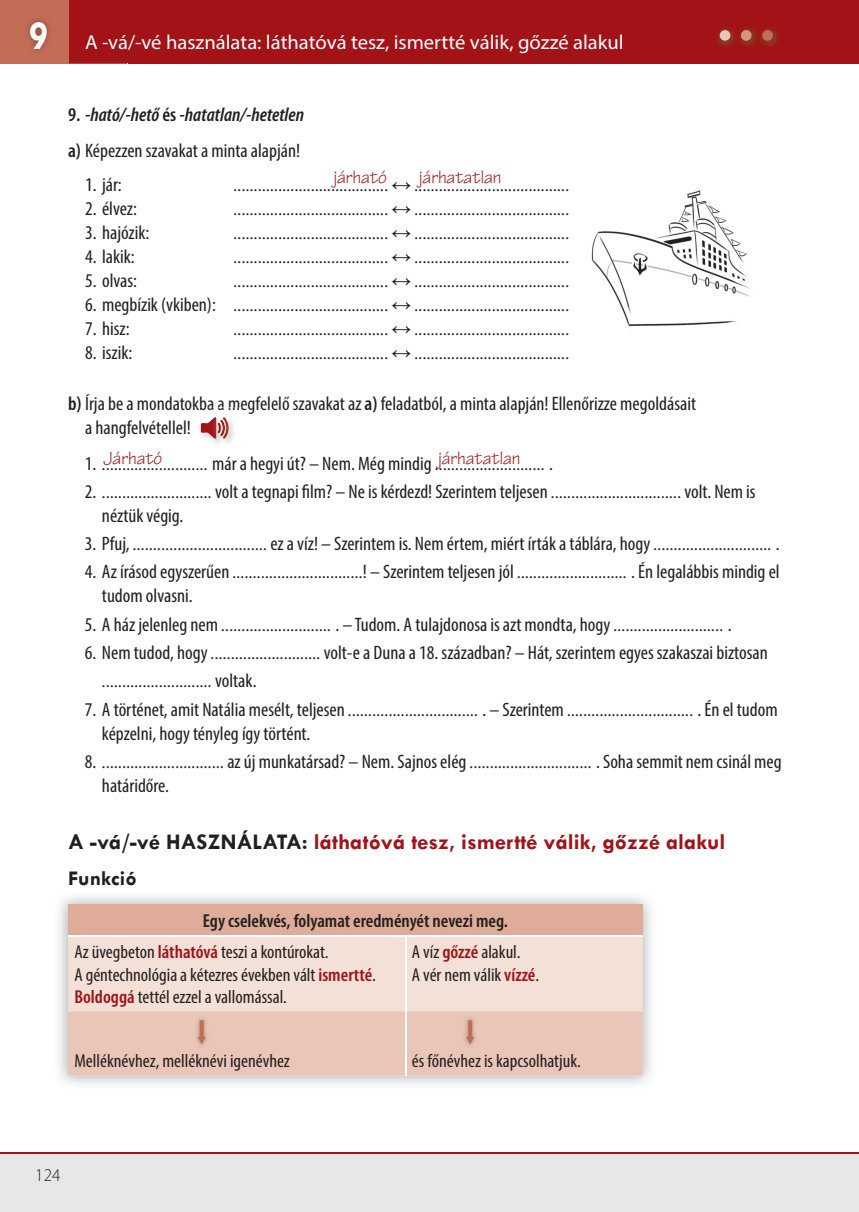
<style>
.page{position:relative;width:859px;height:1212px;background:#fff}
.page>*{position:absolute;margin:0;border:0;box-sizing:border-box;transform-origin:0 0}
.t1{font:700 22.5px "Tw Cen";color:#a21217}
.t2{font:700 21px "Tw Cen";color:#231f20}
.t3{font:20.25px "Myriad Pro";color:#fff}
.t4{font:condensed 19.5px/24px "Myriad Pro";color:#231f20}
.t5{font:italic 600 condensed 19.5px/36px "Myriad Pro";color:#231f20}
.t6{font:condensed 18.75px/22.5px "Myriad Pro";color:#231f20}
.t7{font:600 condensed 18.75px/31px "Myriad Pro";color:#231f20}
.t8{font:18.75px "Tekton Pro";color:#a21217}
.t9{font:300 18px "Myriad Pro";color:#231f20;scale:.95 1}
.t10{font:16.5px "Myriad Pro";color:#231f20}
.s1{font-family:"Tw Cen";font-weight:700;font-size:42px}
.s2{font-style:normal}
.s3{font-weight:400;font-style:normal}
.s4{font-family:"Times New Roman";font-size:19.5px}
.s5{font-stretch:condensed;font-size:19.5px}
.s6{font-weight:600}
.s7{font-stretch:normal;font-size:16.5px}
.s8{color:#231f20}
.s9{font-weight:400}
.s10{color:#a21217}
.s11{font-weight:600;color:#a21217}
</style>
<div class="page">
<div style="left:0;top:1152px;width:858px;height:60px;background:#e6e7e9"></div>
<div style="left:68px;top:0;width:790px;height:64px;background:#a21217"></div>
<div style="left:0;top:0;width:68px;height:64px;background:#c36d56"></div>
<img style="left:747px;top:28px;width:10px;height:18px">
<div style="left:741px;top:30px;width:11px;height:11px;background:#d59580;border-radius:50%"></div>
<img style="left:717px;top:28px;width:30px;height:18px">
<svg style="left:741px;top:30px;width:6px;height:11px"></svg>
<div style="left:720px;top:30px;width:10px;height:11px;background:#e9c6b8;border-radius:50%"></div>
<img style="left:768px;top:28px;width:10px;height:18px">
<img style="left:760px;top:28px;width:8px;height:18px">
<div style="left:762px;top:30px;width:11px;height:11px;background:#c36d56;border-radius:50%"></div>
<hr style="left:0;top:1152px;width:858px;height:2px;background:#a21217">
<img style="left:27px;top:16px;width:100px;height:48px">
<img style="left:86px;top:35px;width:41px;height:18px">
<img style="left:591px;top:190px;width:160px;height:137px">
<svg style="left:201px;top:417px;width:33px;height:26px"></svg>
<div style="left:68px;top:904px;width:575px;height:32px;background:#deac99"></div>
<div style="left:68px;top:937px;width:575px;height:75px;background:#f3e0d7"></div>
<hr style="left:405px;top:936px;width:1px;height:140px;background:#fff">
<hr style="left:68px;top:935px;width:575px;height:1px;background:#fff">
<div style="left:68px;top:1012px;width:575px;height:64px;background:#e9c6b8"></div>
<p class="t3" style="left:29px;top:34px;width:596px"><span class="s1">9</span> A -vá/-vé használata: láthatóvá tesz, ismertté válik, gőzzé alakul</p>
<p class="t5" style="left:68px;top:98px;width:238px"><span class="s2">9.</span> -ható/-hető <span class="s2">és</span> -hatatlan/-hetetlen <span class="s2">a)</span> <span class="s3">Képezzen szavakat a minta alapján!</span></p>
<p class="t8" style="left:333px;top:171px;width:55px">járható</p>
<p class="t8" style="left:419px;top:171px;width:84px">járhatatlan</p>
<p class="t4" style="left:85px;top:174px;width:38px">1. jár:</p>
<p class="t10" style="left:234px;top:179px;width:337px">...................................... <span class="s4">↔</span>......................................</p>
<p class="t4" style="left:85px;top:198px;width:53px">2. élvez:</p>
<p class="t10" style="left:234px;top:203px;width:337px">...................................... <span class="s4">↔</span>......................................</p>
<p class="t4" style="left:85px;top:222px;width:66px">3. hajózik:</p>
<p class="t10" style="left:234px;top:227px;width:337px">...................................... <span class="s4">↔</span>......................................</p>
<p class="t4" style="left:85px;top:246px;width:51px">4. lakik:</p>
<p class="t10" style="left:234px;top:251px;width:337px">...................................... <span class="s4">↔</span>......................................</p>
<p class="t4" style="left:85px;top:270px;width:53px">5. olvas:</p>
<p class="t10" style="left:234px;top:275px;width:337px">...................................... <span class="s4">↔</span>......................................</p>
<p class="t10" style="left:85px;top:299px;width:485px"><span class="s5">6. megbízik (vkiben):</span> ...................................... <span class="s4">↔</span>......................................</p>
<p class="t4" style="left:85px;top:318px;width:46px">7. hisz:</p>
<p class="t10" style="left:234px;top:323px;width:337px">...................................... <span class="s4">↔</span>......................................</p>
<p class="t4" style="left:85px;top:342px;width:49px">8. iszik:</p>
<p class="t10" style="left:234px;top:347px;width:337px">...................................... <span class="s4">↔</span>......................................</p>
<p class="t4" style="left:85px;top:393px;width:612px;text-indent:-17px"><span class="s6">b)</span> Írja be a mondatokba a megfelelő szavakat az <span class="s6">a)</span> feladatból, a minta alapján! Ellenőrizze megoldásait a hangfelvétellel!</p>
<p class="t8" style="left:103px;top:452px;width:60px">Járható</p>
<p class="t8" style="left:438px;top:452px;width:84px">járhatatlan</p>
<p class="t10" style="left:85px;top:458px;width:469px"><span class="s5">1.</span> .......................... <span class="s5">már a hegyi út? – Nem. Még mindig</span> ........................... <span class="s5">.</span></p>
<p class="t4" style="left:102px;top:481px;width:655px;text-indent:-17px">2. <span class="s7">...........................</span> volt a tegnapi film? – Ne is kérdezd! Szerintem teljesen <span class="s7">................................</span> volt. Nem is néztük végig.</p>
<p class="t10" style="left:85px;top:538px;width:696px"><span class="s5">3. Pfuj,</span> ................................. <span class="s5">ez a víz! – Szerintem is. Nem értem, miért írták a táblára, hogy</span> ............................. <span class="s5">.</span></p>
<p class="t4" style="left:102px;top:562px;width:679px;text-indent:-17px">4. Az írásod egyszerűen <span class="s7">................................</span>! – Szerintem teljesen jól <span class="s7">...........................</span> . Én legalábbis mindig el tudom olvasni.</p>
<p class="t4" style="left:85px;top:614px;width:648px">5. A ház jelenleg nem <span class="s7">...........................</span> . – Tudom. A tulajdonosa is azt mondta, hogy <span class="s7">...........................</span> .</p>
<p class="t4" style="left:85px;top:642px;width:684px">6. Nem tudod, hogy <span class="s7">...........................</span> volt-e a Duna a 18. században? – Hát, szerintem egyes szakaszai biztosan</p>
<p class="t10" style="left:102px;top:675px;width:156px">........................... <span class="s5">voltak.</span></p>
<p class="t10" style="left:85px;top:704px;width:694px"><span class="s5">7. A történet, amit Natália mesélt, teljesen</span> ................................ <span class="s5">. – Szerintem</span> ............................... <span class="s5">. Én el tudom</span></p>
<p class="t4" style="left:102px;top:723px;width:210px">képzelni, hogy tényleg így történt.</p>
<p class="t10" style="left:85px;top:756px;width:698px"><span class="s5">8.</span> .............................. <span class="s5">az új munkatársad? – Nem. Sajnos elég</span> .............................. <span class="s5">. Soha semmit nem csinál meg</span></p>
<p class="t4" style="left:102px;top:775px;width:69px">határidőre.</p>
<h1 class="t1" style="left:68px;top:830px;width:659px"><span class="s8">A -vá/-vé HASZNÁLATA:</span> láthatóvá tesz, ismertté válik, gőzzé alakul</h1>
<p class="t2" style="left:68px;top:867px;width:70px">Funkció</p>
<p class="t7" style="left:74px;top:907px;width:435px;text-indent:129px">Egy cselekvés, folyamat eredményét nevezi meg.<br><span class="s9">Az üvegbeton</span> <span class="s10">láthatóvá</span> <span class="s9">teszi a kontúrokat.</span></p>
<p class="t6" style="left:74px;top:965px;width:303px">A géntechnológia a kétezres években vált <span class="s11">ismertté</span>.<br><span class="s11">Boldoggá</span> tettél ezzel a vallomással.</p>
<p class="t6" style="left:412px;top:942px;width:129px">A víz <span class="s11">gőzzé</span> alakul.<br>A vér nem válik <span class="s11">vízzé</span>.</p>
<p class="t6" style="left:74px;top:1051px;width:217px">Melléknévhez, melléknévi igenévhez</p>
<p class="t6" style="left:412px;top:1051px;width:170px">és főnévhez is kapcsolhatjuk.</p>
<p class="t9" style="left:35px;top:1168px;width:28px">124</p>
</div>
